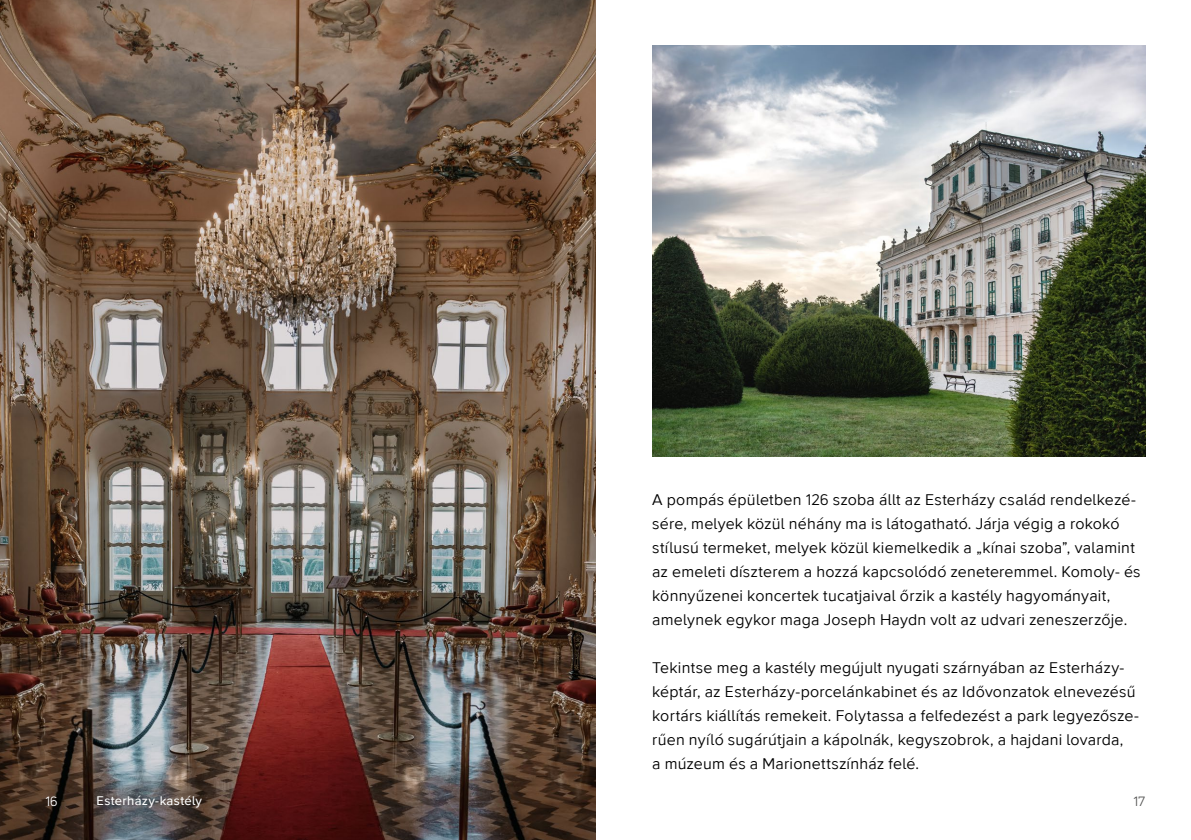
<style>
.page{position:relative;width:1191px;height:840px;background:#fff}
.page>*{position:absolute;margin:0;border:0;box-sizing:border-box;transform-origin:0 0}
.t1{font:16px/24px "Wonder Unit Sans";letter-spacing:.015em;color:#000}
.t2{font:14px "Wonder Unit Sans";color:#fff}
.t3{font:14px "Wonder Unit Sans";color:#575756}
.t4{font:500 13px "Wonder Unit Sans";letter-spacing:.025em;color:#fff}
</style>
<div class="page">
<img style="left:0;top:0;width:595px;height:839px">
<img style="left:652px;top:45px;width:493px;height:411px">
<p class="t1" style="left:652px;top:487px;width:490px">A pompás épületben 126 szoba állt az Esterházy család rendelkezé&shy;sére, melyek közül néhány ma is látogatható. Járja végig a rokokó stílusú termeket, melyek közül kiemelkedik a „kínai szoba”, valamint az emeleti díszterem a hozzá kapcsolódó zeneteremmel. Komoly- és könnyűzenei koncertek tucatjaival őrzik a kastély hagyományait, amelynek egykor maga Joseph Haydn volt az udvari zeneszerzője.</p>
<p class="t1" style="left:652px;top:655px;width:488px">Tekintse meg a kastély megújult nyugati szárnyában az Esterházy&shy;képtár, az Esterházy-porcelánkabinet és az Idővonzatok elnevezésű kortárs kiállítás remekeit. Folytassa a felfedezést a park legyezősze&shy;rűen nyíló sugárútjain a kápolnák, kegyszobrok, a hajdani lovarda,<br>a múzeum és a Marionettszínház felé.</p>
<p class="t2" style="left:45px;top:792px;width:14px">16</p>
<p class="t4" style="left:97px;top:792px;width:107px">Esterházy-kastély</p>
<p class="t3" style="left:1133px;top:792px;width:14px">17</p>
</div>
